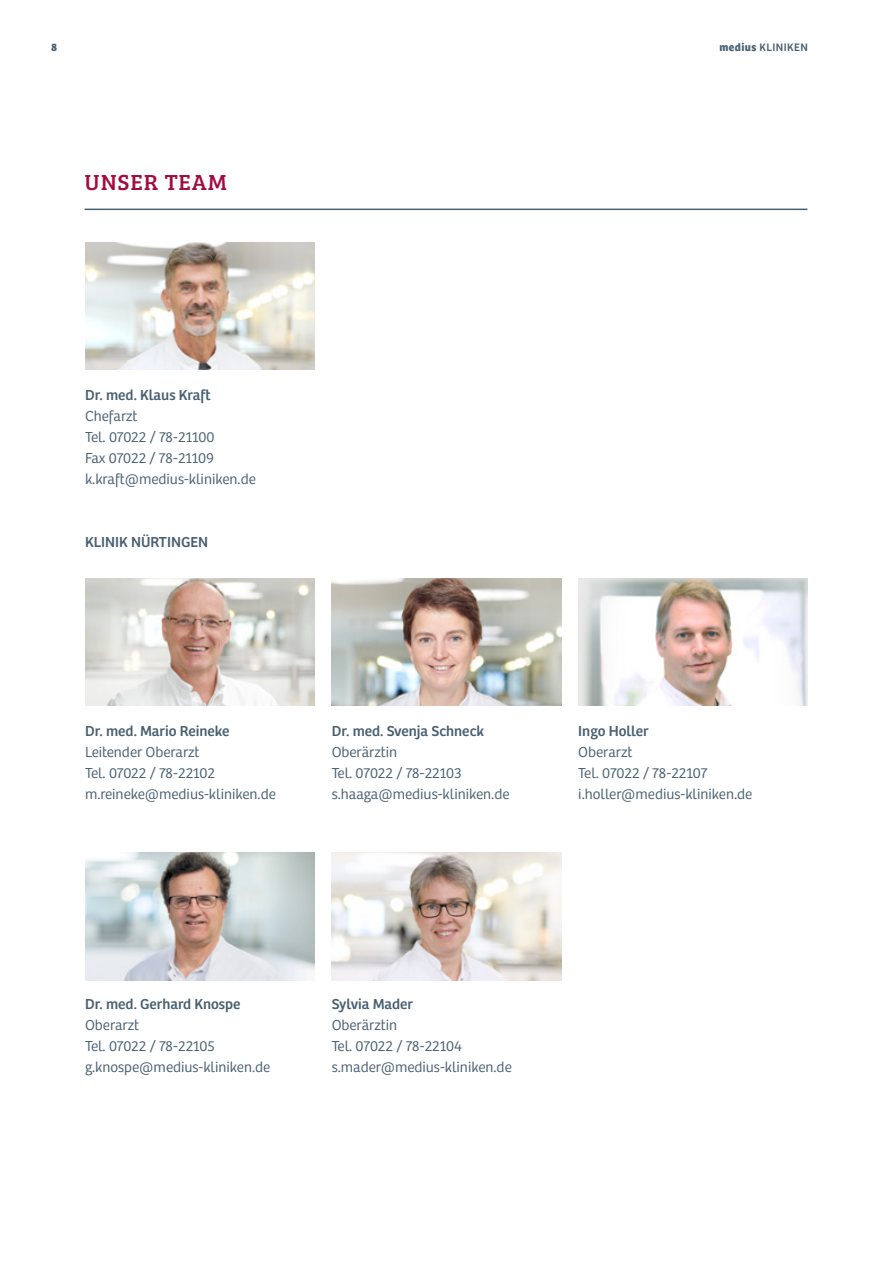
<style>
.page{position:relative;width:893px;height:1263px;background:#fff}
.page>*{position:absolute;margin:0;border:0;box-sizing:border-box;transform-origin:0 0}
.HEADLINE{font:22.5px "Bree Serif";letter-spacing:.04em;color:#a20b3f}
.Fließtext___Bree_lig{font:15px "Bree Light MK";color:#485f70}
.Fließtext___Bree_reg{font:15px "Bree Regular MK";color:#485f70}
.t1{font:11.25px "Bree";letter-spacing:.04em;color:#485f70}
.t2{font:700 11.25px "Bree";color:#485f70}
.s1{font-weight:700}
</style>
<div class="page">
<hr style="left:85px;top:209px;width:722px;height:1px;background:#485f70">
<img style="left:85px;top:242px;width:230px;height:128px">
<img style="left:578px;top:578px;width:230px;height:128px">
<img style="left:332px;top:578px;width:229px;height:128px">
<img style="left:85px;top:578px;width:230px;height:128px">
<img style="left:332px;top:853px;width:229px;height:127px">
<img style="left:85px;top:853px;width:230px;height:127px">
<p class="t2" style="left:51px;top:40px;width:8px">8</p>
<p class="t1" style="left:719px;top:40px;width:90px"><span class="s1">medius</span> KLINIKEN</p>
<p class="HEADLINE" style="left:85px;top:165px;width:144px">UNSER TEAM</p>
<p class="Fließtext___Bree_reg" style="left:85px;top:386px;width:127px">Dr. med. Klaus Kraft</p>
<p class="Fließtext___Bree_lig" style="left:85px;top:407px;width:54px">Chefarzt</p>
<p class="Fließtext___Bree_lig" style="left:85px;top:428px;width:131px">Tel. 07022 / 78-21100</p>
<p class="Fließtext___Bree_lig" style="left:85px;top:449px;width:131px">Fax 07022 / 78-21109</p>
<p class="Fließtext___Bree_lig" style="left:85px;top:470px;width:172px">k.kraft@medius-kliniken.de</p>
<p class="Fließtext___Bree_reg" style="left:85px;top:533px;width:125px">KLINIK NÜRTINGEN</p>
<p class="Fließtext___Bree_reg" style="left:85px;top:722px;width:146px">Dr. med. Mario Reineke</p>
<p class="Fließtext___Bree_lig" style="left:85px;top:743px;width:116px">Leitender Oberarzt</p>
<p class="Fließtext___Bree_lig" style="left:85px;top:764px;width:132px">Tel. 07022 / 78-22102</p>
<p class="Fließtext___Bree_lig" style="left:85px;top:785px;width:192px">m.reineke@medius-kliniken.de</p>
<p class="Fließtext___Bree_reg" style="left:332px;top:722px;width:154px">Dr. med. Svenja Schneck</p>
<p class="Fließtext___Bree_lig" style="left:332px;top:743px;width:67px">Oberärztin</p>
<p class="Fließtext___Bree_lig" style="left:332px;top:764px;width:132px">Tel. 07022 / 78-22103</p>
<p class="Fließtext___Bree_lig" style="left:332px;top:785px;width:179px">s.haaga@medius-kliniken.de</p>
<p class="Fließtext___Bree_reg" style="left:578px;top:722px;width:72px">Ingo Holler</p>
<p class="Fließtext___Bree_lig" style="left:578px;top:743px;width:56px">Oberarzt</p>
<p class="Fließtext___Bree_lig" style="left:578px;top:764px;width:131px">Tel. 07022 / 78-22107</p>
<p class="Fließtext___Bree_lig" style="left:578px;top:785px;width:175px">i.holler@medius-kliniken.de</p>
<p class="Fließtext___Bree_reg" style="left:85px;top:995px;width:157px">Dr. med. Gerhard Knospe</p>
<p class="Fließtext___Bree_lig" style="left:85px;top:1016px;width:56px">Oberarzt</p>
<p class="Fließtext___Bree_lig" style="left:85px;top:1037px;width:131px">Tel. 07022 / 78-22105</p>
<p class="Fließtext___Bree_lig" style="left:85px;top:1058px;width:187px">g.knospe@medius-kliniken.de</p>
<p class="Fließtext___Bree_reg" style="left:332px;top:995px;width:83px">Sylvia Mader</p>
<p class="Fließtext___Bree_lig" style="left:332px;top:1016px;width:67px">Oberärztin</p>
<p class="Fließtext___Bree_lig" style="left:332px;top:1037px;width:132px">Tel. 07022 / 78-22104</p>
<p class="Fließtext___Bree_lig" style="left:332px;top:1058px;width:182px">s.mader@medius-kliniken.de</p>
</div>
